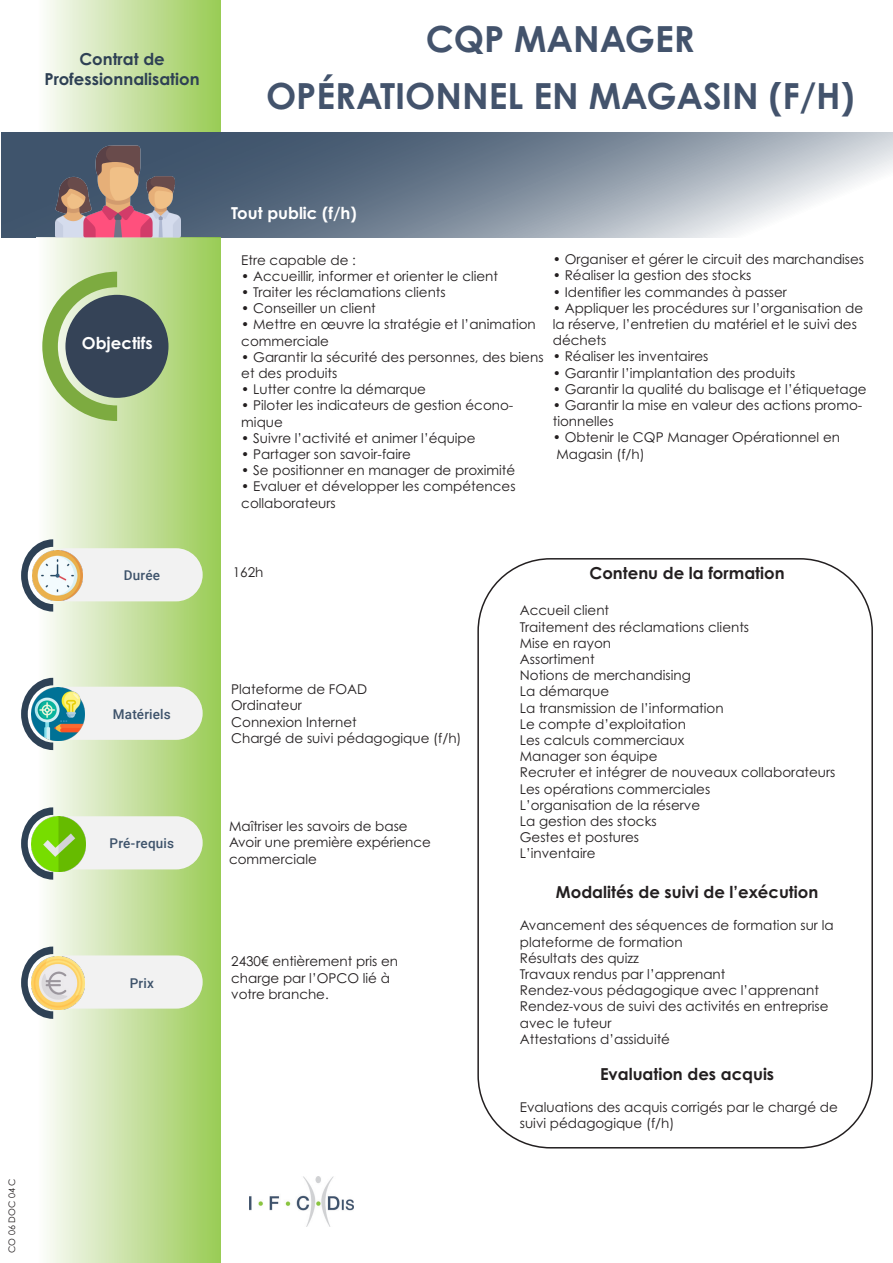
<style>
.page{position:relative;width:893px;height:1263px;background:#fff}
.page>*{position:absolute;margin:0;border:0;box-sizing:border-box;transform-origin:0 0}
.t1{font:700 36px "Century Gothic Pro";color:#43536c}
.t2{font:700 16.5px "Century Gothic Pro";color:#231f20}
.t3{font:700 16.5px "Century Gothic Pro";color:#2e4054}
.t4{font:700 16.5px "Century Gothic Pro";color:#fff}
.t5{font:13.5px/16.2px "Century Gothic Pro";color:#231f20}
.t6{font:500 13.5px "Roboto";letter-spacing:.01em;color:#3e536b}
.t7{font:9px "Century Gothic Pro";color:#231f20}
</style>
<div class="page">
<svg style="left:1px;top:132px;width:892px;height:105px;background:#8693a2"></svg>
<div style="left:37px;top:237px;width:184px;height:1026px;background:linear-gradient(to right,#fcfbfb,#9acb55)"></div>
<div style="left:37px;top:0;width:184px;height:132px;background:linear-gradient(to right,#fcfcfb,#99cb54)"></div>
<svg style="left:42px;top:272px;width:75px;height:149px;background:#b7d195"></svg>
<div style="left:65px;top:295px;width:103px;height:103px;background:#354357;border-radius:50%"></div>
<div style="left:39px;top:548px;width:164px;height:53px;background:#f2f2f2;border-radius:27px"></div>
<svg style="left:21px;top:539px;width:32px;height:73px"></svg>
<div style="left:39px;top:687px;width:164px;height:53px;background:#f2f2f2;border-radius:27px"></div>
<svg style="left:21px;top:678px;width:32px;height:72px"></svg>
<div style="left:39px;top:816px;width:164px;height:53px;background:#f2f2f2;border-radius:27px"></div>
<svg style="left:21px;top:807px;width:32px;height:73px"></svg>
<div style="left:39px;top:955px;width:164px;height:53px;background:#f2f2f2;border-radius:27px"></div>
<svg style="left:21px;top:946px;width:32px;height:73px"></svg>
<img style="left:33px;top:550px;width:50px;height:50px">
<img style="left:32px;top:688px;width:53px;height:53px">
<img style="left:31px;top:817px;width:55px;height:54px">
<img style="left:32px;top:956px;width:53px;height:54px">
<img style="left:249px;top:1176px;width:105px;height:50px">
<img style="left:55px;top:129px;width:126px;height:125px">
<p class="t3" style="left:79px;top:49px;width:87px">Contrat de</p>
<p class="t3" style="left:45px;top:69px;width:157px">Professionnalisation</p>
<p class="t1" style="left:426px;top:16px;width:271px">CQP MANAGER</p>
<p class="t1" style="left:266px;top:73px;width:590px">OPÉRATIONNEL EN MAGASIN (F/H)</p>
<p class="t7" style="left:6px;top:1253px;width:76px;rotate:-90deg">CO 06 DOC 04 C</p>
<p class="t4" style="left:82px;top:333px;width:72px">Objectifs</p>
<p class="t6" style="left:124px;top:566px;width:38px">Durée</p>
<p class="t6" style="left:113px;top:704px;width:59px">Matériels</p>
<p class="t6" style="left:110px;top:834px;width:66px">Pré-requis</p>
<p class="t6" style="left:130px;top:973px;width:26px">Prix</p>
<p class="t4" style="left:231px;top:203px;width:127px">Tout public (f/h)</p>
<p class="t5" style="left:241px;top:251px;width:116px">Etre capable de :</p>
<p class="t5" style="left:241px;top:268px;width:258px">• Accueillir, informer et orienter le client</p>
<p class="t5" style="left:241px;top:284px;width:206px">• Traiter les réclamations clients</p>
<p class="t5" style="left:241px;top:300px;width:136px">• Conseiller un client</p>
<p class="t5" style="left:241px;top:316px;width:296px">• Mettre en œuvre la stratégie et l’animation commerciale</p>
<p class="t5" style="left:241px;top:349px;width:304px">• Garantir la sécurité des personnes, des biens et des produits</p>
<p class="t5" style="left:241px;top:381px;width:186px">• Lutter contre la démarque</p>
<p class="t5" style="left:241px;top:397px;width:274px">• Piloter les indicateurs de gestion écono&shy;mique</p>
<p class="t5" style="left:241px;top:430px;width:236px">• Suivre l’activité et animer l’équipe</p>
<p class="t5" style="left:241px;top:446px;width:171px">• Partager son savoir-faire</p>
<p class="t5" style="left:241px;top:462px;width:275px">• Se positionner en manager de proximité</p>
<p class="t5" style="left:241px;top:478px;width:276px">• Evaluer et développer les compétences collaborateurs</p>
<p class="t5" style="left:553px;top:251px;width:313px">• Organiser et gérer le circuit des marchandises</p>
<p class="t5" style="left:553px;top:267px;width:200px">• Réaliser la gestion des stocks</p>
<p class="t5" style="left:553px;top:283px;width:236px">• Identifier les commandes à passer</p>
<p class="t5" style="left:553px;top:300px;width:312px">• Appliquer les procédures sur l’organisation de la réserve, l’entretien du matériel et le suivi des déchets</p>
<p class="t5" style="left:553px;top:348px;width:157px">• Réaliser les inventaires</p>
<p class="t5" style="left:553px;top:364px;width:244px">• Garantir l’implantation des produits</p>
<p class="t5" style="left:553px;top:381px;width:315px">• Garantir la qualité du balisage et l’étiquetage</p>
<p class="t5" style="left:553px;top:397px;width:311px">• Garantir la mise en valeur des actions promo&shy;tionnelles</p>
<p class="t5" style="left:553px;top:429px;width:289px">• Obtenir le CQP Manager Opérationnel en</p>
<p class="t5" style="left:556px;top:445px;width:90px">Magasin (f/h)</p>
<p class="t5" style="left:233px;top:564px;width:32px">162h</p>
<p class="t5" style="left:231px;top:681px;width:138px">Plateforme de FOAD</p>
<p class="t5" style="left:231px;top:697px;width:72px">Ordinateur</p>
<p class="t5" style="left:231px;top:713px;width:127px">Connexion Internet</p>
<p class="t5" style="left:231px;top:730px;width:232px">Chargé de suivi pédagogique (f/h)</p>
<p class="t5" style="left:229px;top:818px;width:180px">Maîtriser les savoirs de base</p>
<p class="t5" style="left:229px;top:834px;width:203px">Avoir une première expérience commerciale</p>
<p class="t5" style="left:231px;top:953px;width:168px">2430€ entièrement pris en charge par l’OPCO lié à votre branche.</p>
<p class="t2" style="left:590px;top:563px;width:197px">Contenu de la formation</p>
<p class="t5" style="left:520px;top:602px;width:91px">Accueil client</p>
<p class="t5" style="left:520px;top:618px;width:231px">Traitement des réclamations clients</p>
<p class="t5" style="left:520px;top:635px;width:93px">Mise en rayon</p>
<p class="t5" style="left:520px;top:651px;width:76px">Assortiment</p>
<p class="t5" style="left:520px;top:667px;width:172px">Notions de merchandising</p>
<p class="t5" style="left:520px;top:683px;width:91px">La démarque</p>
<p class="t5" style="left:520px;top:699px;width:205px">La transmission de l’information</p>
<p class="t5" style="left:520px;top:716px;width:168px">Le compte d’exploitation</p>
<p class="t5" style="left:520px;top:732px;width:166px">Les calculs commerciaux</p>
<p class="t5" style="left:520px;top:748px;width:139px">Manager son équipe</p>
<p class="t5" style="left:520px;top:764px;width:317px">Recruter et intégrer de nouveaux collaborateurs<br>Les opérations commerciales</p>
<p class="t5" style="left:520px;top:797px;width:182px">L’organisation de la réserve</p>
<p class="t5" style="left:520px;top:813px;width:138px">La gestion des stocks</p>
<p class="t5" style="left:520px;top:829px;width:121px">Gestes et postures</p>
<p class="t5" style="left:520px;top:845px;width:77px">L’inventaire</p>
<p class="t2" style="left:556px;top:882px;width:264px">Modalités de suivi de l’exécution</p>
<p class="t5" style="left:520px;top:917px;width:315px">Avancement des séquences de formation sur la plateforme de formation</p>
<p class="t5" style="left:520px;top:950px;width:121px">Résultats des quizz</p>
<p class="t5" style="left:520px;top:966px;width:207px">Travaux rendus par l’apprenant</p>
<p class="t5" style="left:520px;top:982px;width:301px">Rendez-vous pédagogique avec l’apprenant</p>
<p class="t5" style="left:520px;top:998px;width:310px">Rendez-vous de suivi des activités en entreprise avec le tuteur</p>
<p class="t5" style="left:520px;top:1031px;width:152px">Attestations d’assiduité</p>
<p class="t2" style="left:600px;top:1063px;width:176px">Evaluation des acquis</p>
<p class="t5" style="left:520px;top:1099px;width:320px">Evaluations des acquis corrigés par le chargé de suivi pédagogique (f/h)</p>
</div>
